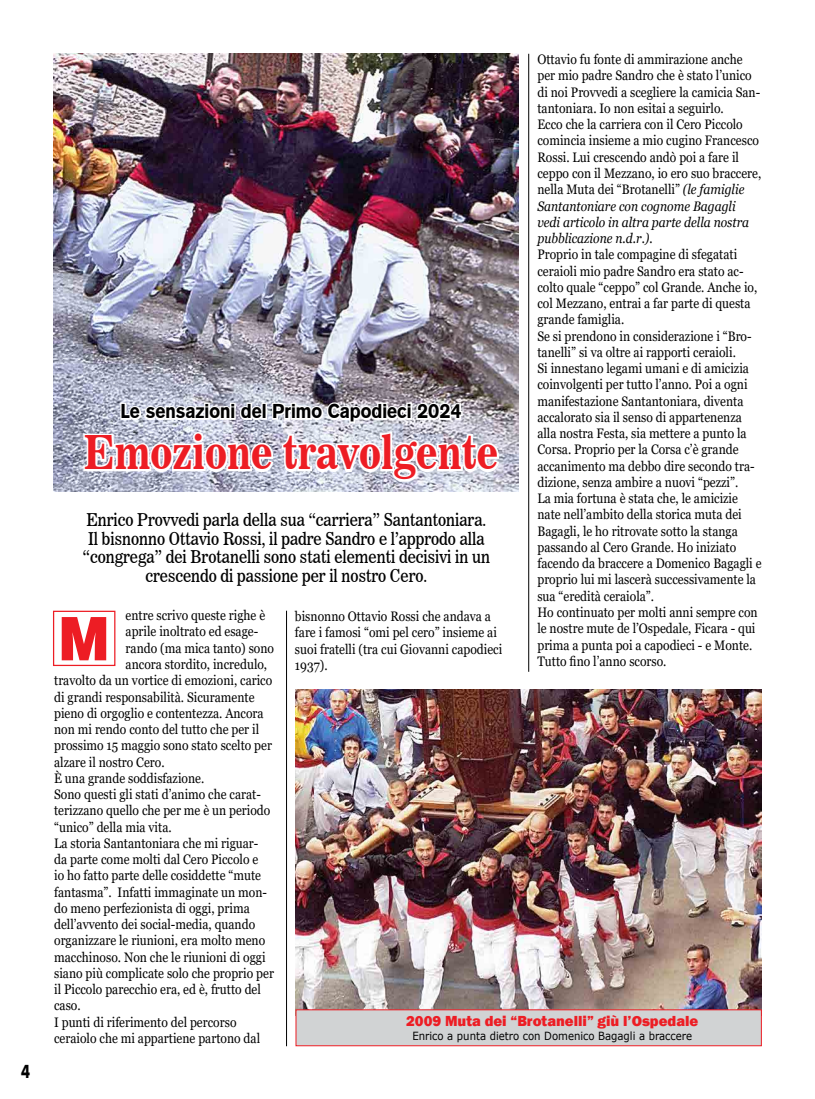
<style>
.page{position:relative;width:815px;height:1099px;background:#fff}
.page>*{position:absolute;margin:0;border:0;box-sizing:border-box;transform-origin:0 0}
.t1{font:60px "Switzerland Black Plain";color:#ed1d24;scale:.9 1}
.t2{font:46.25px "News 706 BT Bold C";color:#ed1d24;scale:.84 1}
.t3{font:20px "Gothic 725 BT Black A";color:#000;scale:.9 1}
.t4{font:17.5px/18.8px "News 706 BT Roman C";color:#000;text-align:center;scale:.87 1}
.t5{font:700 17.5px "Futura LT";color:#000;scale:.75 1}
.t6{font:800 15px "Franklin Gothic";color:#ed1d24}
.t7{font:13.75px/16.2px "Georgia";color:#000;scale:.88 1}
.t8{font:11.25px "MS Reference Sans Serif";color:#000;scale:.9 1}
.s1{font-style:italic}
</style>
<div class="page">
<img style="left:54px;top:54px;width:465px;height:438px">
<svg style="left:81px;top:400px;width:421px;height:89px"></svg>
<img style="left:296px;top:689px;width:466px;height:320px">
<div style="left:296px;top:1009px;width:466px;height:37px;background:#d1d3d4;border:1px solid #ed1d24"></div>
<div style="left:53px;top:610px;width:62px;height:56px;border:1px solid #ed1d24"></div>
<hr style="left:286px;top:610px;width:1px;height:436px;background:#000">
<hr style="left:528px;top:54px;width:1px;height:617px;background:#000">
<p class="t5" style="left:21px;top:1059px;width:14px">4</p>
<p class="t7" style="left:537px;top:52px;width:256px">Ottavio fu fonte di ammirazione anche per mio padre Sandro che è stato l’unico di noi Provvedi a scegliere la camicia San&shy;tantoniara. Io non esitai a seguirlo.<br>Ecco che la carriera con il Cero Piccolo comincia insieme a mio cugino Francesco Rossi. Lui crescendo andò poi a fare il ceppo con il Mezzano, io ero suo braccere, nella Muta dei “Brotanelli” <span class="s1">(le famiglie Santantoniare con cognome Bagagli vedi articolo in altra parte della nostra pubblicazione n.d.r.).</span></p>
<p class="t7" style="left:537px;top:247px;width:256px">Proprio in tale compagine di sfegatati ceraioli mio padre Sandro era stato ac&shy;colto quale “ceppo” col Grande. Anche io, col Mezzano, entrai a far parte di questa grande famiglia.<br>Se si prendono in considerazione i “Bro&shy;tanelli” si va oltre ai rapporti ceraioli.<br>Si innestano legami umani e di amicizia coinvolgenti per tutto l’anno. Poi a ogni manifestazione Santantoniara, diventa accalorato sia il senso di appartenenza alla nostra Festa, sia mettere a punto la Corsa. Proprio per la Corsa c’è grande accanimento ma debbo dire secondo tra&shy;dizione, senza ambire a nuovi “pezzi”.<br>La mia fortuna è stata che, le amicizie nate nell’ambito della storica muta dei Bagagli, le ho ritrovate sotto la stanga passando al Cero Grande. Ho iniziato facendo da braccere a Domenico Bagagli e proprio lui mi lascerà successivamente la sua “eredità ceraiola”.<br>Ho continuato per molti anni sempre con le nostre mute de l’Ospedale, Ficara - qui prima a punta poi a capodieci - e Monte.<br>Tutto fino l’anno scorso.</p>
<h3 class="t3" style="left:121px;top:399px;width:381px">Le sensazioni del Primo Capodieci 2024</h3>
<h2 class="t2" style="left:84px;top:425px;width:495px">Emozione travolgente</h2>
<p class="t4" style="left:83px;top:510px;width:469px">Enrico Provvedi parla della sua “carriera” Santantoniara.<br>Il bisnonno Ottavio Rossi, il padre Sandro e l’approdo alla “congrega” dei Brotanelli sono stati elementi decisivi in un crescendo di passione per il nostro Cero.</p>
<p class="t7" style="left:126px;top:607px;width:160px">entre scrivo queste righe è</p>
<p class="t7" style="left:126px;top:624px;width:152px">aprile inoltrato ed esage-</p>
<p class="t7" style="left:126px;top:640px;width:170px">rando (ma mica tanto) sono</p>
<p class="t7" style="left:126px;top:656px;width:162px">ancora stordito, incredulo,</p>
<p class="t7" style="left:54px;top:672px;width:249px">travolto da un vortice di emozioni, carico</p>
<p class="t7" style="left:54px;top:689px;width:229px">di grandi responsabilità. Sicuramente</p>
<p class="t7" style="left:54px;top:705px;width:240px">pieno di orgoglio e contentezza. Ancora</p>
<p class="t7" style="left:54px;top:721px;width:234px">non mi rendo conto del tutto che per il</p>
<p class="t7" style="left:54px;top:737px;width:249px">prossimo 15 maggio sono stato scelto per</p>
<p class="t7" style="left:54px;top:754px;width:127px">alzare il nostro Cero.</p>
<p class="t7" style="left:54px;top:770px;width:172px">È una grande soddisfazione.</p>
<p class="t7" style="left:54px;top:786px;width:237px">Sono questi gli stati d’animo che carat-</p>
<p class="t7" style="left:54px;top:802px;width:247px">terizzano quello che per me è un periodo</p>
<p class="t7" style="left:54px;top:819px;width:135px">“unico” della mia vita.</p>
<p class="t7" style="left:54px;top:835px;width:234px">La storia Santantoniara che mi riguar-</p>
<p class="t7" style="left:54px;top:851px;width:234px">da parte come molti dal Cero Piccolo e</p>
<p class="t7" style="left:54px;top:867px;width:237px">io ho fatto parte delle cosiddette “mute</p>
<p class="t7" style="left:54px;top:884px;width:243px">fantasma”. Infatti immaginate un mon-</p>
<p class="t7" style="left:54px;top:900px;width:224px">do meno perfezionista di oggi, prima</p>
<p class="t7" style="left:54px;top:916px;width:230px">dell’avvento dei social-media, quando</p>
<p class="t7" style="left:54px;top:932px;width:241px">organizzare le riunioni, era molto meno</p>
<p class="t7" style="left:54px;top:949px;width:242px">macchinoso. Non che le riunioni di oggi</p>
<p class="t7" style="left:54px;top:965px;width:251px">siano più complicate solo che proprio per</p>
<p class="t7" style="left:54px;top:981px;width:236px">il Piccolo parecchio era, ed è, frutto del</p>
<p class="t7" style="left:54px;top:997px;width:32px">caso.</p>
<p class="t7" style="left:54px;top:1014px;width:209px">I punti di riferimento del percorso</p>
<p class="t7" style="left:54px;top:1030px;width:236px">ceraiolo che mi appartiene partono dal</p>
<p class="t7" style="left:295px;top:608px;width:237px">bisnonno Ottavio Rossi che andava a fare i famosi “omi pel cero” insieme ai suoi fratelli (tra cui Giovanni capodieci<br>1937).</p>
<h1 class="t1" style="left:58px;top:599px;width:58px">M</h1>
<p class="t6" style="left:406px;top:1011px;width:294px">2009 Muta dei “Brotanelli” giù l’Ospedale</p>
<p class="t8" style="left:412px;top:1028px;width:312px">Enrico a punta dietro con Domenico Bagagli a braccere</p>
</div>
